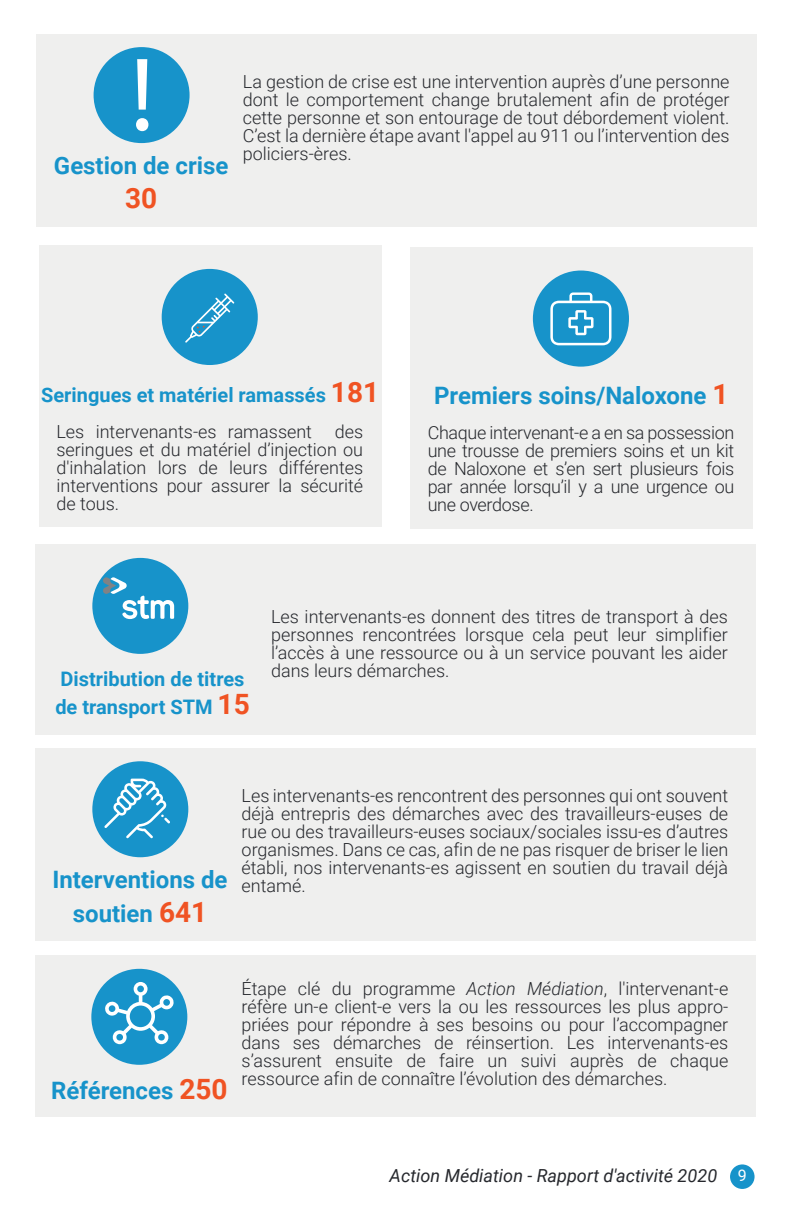
<style>
.page{position:relative;width:792px;height:1224px;background:#fff}
.page>*{position:absolute;margin:0;border:0;box-sizing:border-box;transform-origin:0 0}
.t1{font:105.2px "Myriad Pro";color:#fff}
.t2{font:700 28px "Roboto";color:#f05323}
.t3{font:700 24px/33.6px "Roboto";color:#1793ca}
.t4{font:700 20px/28px "Roboto";color:#1793ca}
.t5{font:300 18px/18px "Roboto";color:#26282d;text-align:justify}
.t6{font:italic 18px "Roboto";color:#26282d}
.s1{font-size:28px;color:#f05323}
.s2{font-style:italic}
.s3{font-style:normal;font-size:16px;color:#fff}
</style>
<div class="page">
<div style="left:37px;top:34px;width:720px;height:193px;background:#efefee"></div>
<div style="left:94px;top:47px;width:96px;height:96px;background:#1793ca;border-radius:50%"></div>
<div style="left:35px;top:956px;width:721px;height:161px;background:#efefee"></div>
<div style="left:91px;top:969px;width:96px;height:96px;background:#1793ca;border-radius:50%"></div>
<svg style="left:105px;top:982px;width:69px;height:62px"></svg>
<div style="left:39px;top:245px;width:343px;height:282px;background:#efefee"></div>
<div style="left:162px;top:269px;width:96px;height:96px;background:#1793ca;border-radius:50%"></div>
<svg style="left:185px;top:294px;width:49px;height:49px"></svg>
<div style="left:410px;top:247px;width:343px;height:282px;background:#efefee"></div>
<div style="left:533px;top:271px;width:96px;height:96px;background:#1793ca;border-radius:50%"></div>
<svg style="left:550px;top:292px;width:61px;height:53px"></svg>
<div style="left:35px;top:545px;width:720px;height:190px;background:#efefee"></div>
<div style="left:92px;top:558px;width:96px;height:96px;background:#1793ca;border-radius:50%"></div>
<svg style="left:103px;top:577px;width:71px;height:42px"></svg>
<div style="left:35px;top:748px;width:721px;height:193px;background:#efefee"></div>
<div style="left:92px;top:761px;width:96px;height:96px;background:#1793ca;border-radius:50%"></div>
<svg style="left:104px;top:779px;width:66px;height:59px"></svg>
<div style="left:730px;top:1164px;width:25px;height:25px;background:#1793ca;border-radius:50%"></div>
<h1 class="t1" style="left:130px;top:30px;width:26px">!</h1>
<h3 class="t3" style="left:54px;top:148px;width:176px">Gestion de crise</h3>
<h2 class="t2" style="left:125px;top:178px;width:34px">30</h2>
<p class="t5" style="left:243px;top:72px;width:488px">La gestion de crise est une intervention auprès d’une personne dont le comportement change brutalement afin de protéger cette personne et son entourage de tout débordement violent.<br>C’est la dernière étape avant l'appel au 911 ou l’intervention des policiers-ères.</p>
<p class="t4" style="left:41px;top:381px;width:340px">Seringues et matériel ramassés <span class="s1">181</span></p>
<h3 class="t3" style="left:434px;top:378px;width:296px">Premiers soins/Naloxone <span class="s1">1</span></h3>
<p class="t5" style="left:56px;top:422px;width:308px;text-indent:278px">des seringues et du matériel d’injection ou d'inhalation lors de leurs différentes interventions pour assurer la sécurité de tous.</p>
<p class="t5" style="left:56px;top:422px;width:257px">Les intervenants-es ramassent</p>
<p class="t5" style="left:428px;top:423px;width:308px">Chaque intervenant-e a en sa possession une trousse de premiers soins et un kit de Naloxone et s’en sert plusieurs fois par année lorsqu’il y a une urgence ou une overdose.</p>
<p class="t4" style="left:55px;top:664px;width:196px">Distribution de titres de transport STM <span class="s1">15</span></p>
<p class="t5" style="left:271px;top:606px;width:458px">Les intervenants-es donnent des titres de transport à des personnes rencontrées lorsque cela peut leur simplifier l’accès à une ressource ou à un service pouvant les aider dans leurs démarches.</p>
<p class="t5" style="left:242px;top:786px;width:488px">Les intervenants-es rencontrent des personnes qui ont souvent déjà entrepris des démarches avec des travailleurs-euses de rue ou des travailleurs-euses sociaux/sociales issu-es d’autres organismes. Dans ce cas, afin de ne pas risquer de briser le lien établi, nos intervenants-es agissent en soutien du travail déjà</p>
<h3 class="t3" style="left:73px;top:862px;width:234px;text-indent:-20px">Interventions de <sub>entamé. </sub>soutien <span class="s1">641</span></h3>
<h3 class="t3" style="left:51px;top:1073px;width:178px">Références <span class="s1">250</span></h3>
<p class="t5" style="left:242px;top:979px;width:488px">Étape clé du programme <span class="s2">Action Médiation</span>, l'intervenant-e réfère un-e client-e vers la ou les ressources les plus appro&shy;priées pour répondre à ses besoins ou pour l’accompagner dans ses démarches de réinsertion. Les intervenants-es s’assurent ensuite de faire un suivi auprès de chaque ressource afin de connaître l’évolution des démarches.</p>
<p class="t6" style="left:390px;top:1163px;width:359px">Action Médiation - Rapport d'activité 2020 <span class="s3">9</span></p>
</div>
